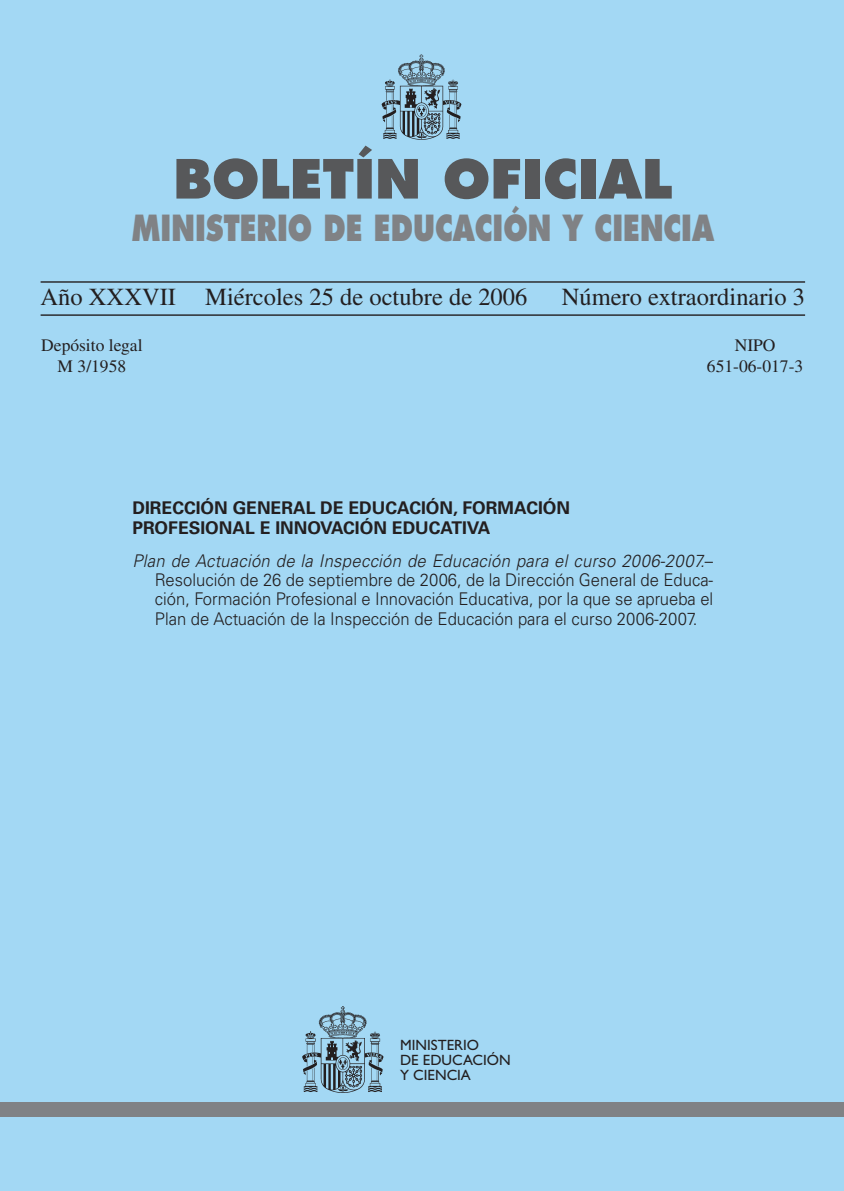
<style>
.page{position:relative;width:844px;height:1191px;background:#fff}
.page>*{position:absolute;margin:0;border:0;box-sizing:border-box;transform-origin:0 0}
.t1{font:800 52.5px "Futura Std";color:#57585a}
.t2{font:800 35px "Futura Std";color:#808285;scale:.77 1}
.t3{font:24.5px "Times LT Std";color:#231f20}
.t4{font:300 17.5px/19.2px "Univers LT Std";color:#231f20;text-align:justify;scale:.95 1}
.t5{font:700 17.5px/19.2px "Univers LT Std";color:#231f20}
.t6{font:17.5px/21px "Times LT Std";color:#231f20;text-align:center}
.t7{font:14.88px/15px "Gill Sans";color:#231f20}
.s1{font-style:italic}
</style>
<div class="page">
<div style="left:0;top:0;width:843px;height:1191px;background:#a3d8f4"></div>
<img style="left:381px;top:55px;width:81px;height:85px">
<hr style="left:41px;top:281px;width:764px;height:2px;background:#231f20">
<hr style="left:41px;top:314px;width:764px;height:2px;background:#231f20">
<div style="left:0;top:1101px;width:843px;height:15px;background:#808285"></div>
<img style="left:302px;top:1006px;width:82px;height:86px">
<h1 class="t1" style="left:173px;top:154px;width:500px">BOLETÍN OFICIAL</h1>
<h2 class="t2" style="left:131px;top:211px;width:758px">MINISTERIO DE EDUCACIÓN Y CIENCIA</h2>
<h3 class="t3" style="left:41px;top:288px;width:488px">Año XXXVII Miércoles 25 de octubre de 2006</h3>
<h3 class="t3" style="left:561px;top:288px;width:245px">Número extraordinario 3</h3>
<p class="t6" style="left:41px;top:336px;width:103px">Depósito legal<br>M 3/1958</p>
<p class="t6" style="left:706px;top:336px;width:98px">NIPO<br>651-06-017-3</p>
<p class="t5" style="left:132px;top:499px;width:439px">DIRECCIÓN GENERAL DE EDUCACIÓN, FORMACIÓN<br>PROFESIONAL E INNOVACIÓN EDUCATIVA</p>
<p class="t4" style="left:155px;top:552px;width:589px;text-indent:-22px"><span class="s1">Plan de Actuación de la Inspección de Educación para el curso 2006-2007.</span>– Resolución de 26 de septiembre de 2006, de la Dirección General de Educa&shy;ción, Formación Profesional e Innovación Educativa, por la que se aprueba el Plan de Actuación de la Inspección de Educación para el curso 2006-2007.</p>
<p class="t7" style="left:400px;top:1038px;width:112px">MINISTERIO<br>DE EDUCACIÓN<br>Y CIENCIA</p>
</div>
